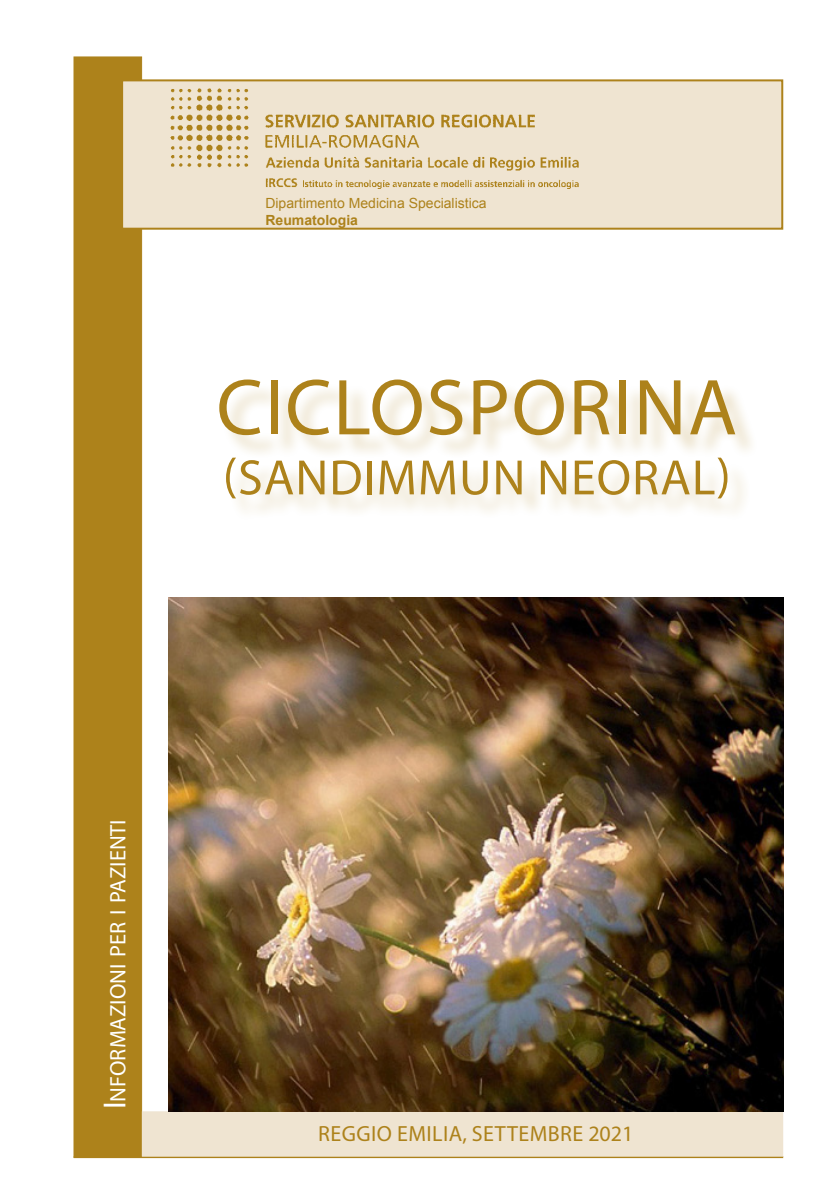
<style>
.page{position:relative;width:840px;height:1191px;background:#fff}
.page>*{position:absolute;margin:0;border:0;box-sizing:border-box;transform-origin:0 0}
.t1{font:80px "Myriad Pro";letter-spacing:.02em;color:#ad821b}
.t2{font:50px "Myriad Pro";letter-spacing:.02em;color:#ad821b}
.t3{font:22.4px "Myriad Pro";color:#fff}
.t4{font:22px "Myriad Pro";letter-spacing:.02em;color:#ad821b}
.t5{font:14px "Arial";color:#ad821b}
.t6{font:700 14px "Arial";color:#ad821b}
.s1{font-size:32px}
</style>
<div class="page">
<div style="left:74px;top:57px;width:68px;height:1100px;background:#ad821b"></div>
<hr style="left:74px;top:1156px;width:708px;height:2px;background:#ad821b">
<div style="left:222px;top:383px;width:536px;height:139px;background:#ad821b;opacity:.25"></div>
<div style="left:142px;top:1111px;width:640px;height:45px;background:#efe4d1;border:2px solid #efe4d1"></div>
<div style="left:121px;top:79px;width:661px;height:151px;background:#efe4d1;border:2px solid #ad821b"></div>
<img style="left:170px;top:88px;width:409px;height:100px">
<img style="left:169px;top:598px;width:613px;height:513px">
<p class="t5" style="left:265px;top:194px;width:222px">Dipartimento Medicina Specialistica</p>
<p class="t6" style="left:265px;top:211px;width:94px">Reumatologia</p>
<h1 class="t1" style="left:216px;top:358px;width:522px">CICLOSPORINA</h1>
<h2 class="t2" style="left:223px;top:447px;width:509px">(SANDIMMUN NEORAL)</h2>
<h3 class="t3" style="left:104px;top:1109px;width:288px;rotate:-90deg"><span class="s1">I</span>nformazioni per i pazienti</h3>
<h3 class="t4" style="left:318px;top:1120px;width:316px">REGGIO EMILIA, SETTEMBRE 2021</h3>
</div>
